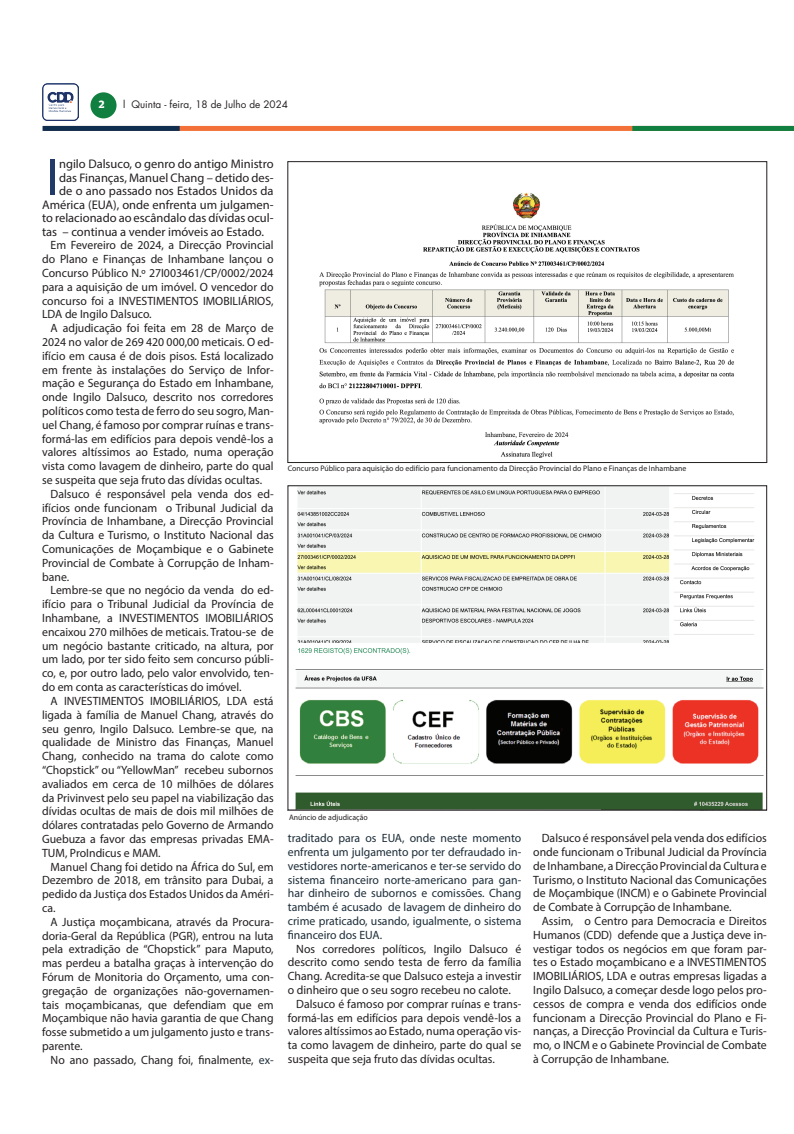
<style>
.page{position:relative;width:794px;height:1134px;background:#fff}
.page>*{position:absolute;margin:0;border:0;box-sizing:border-box;transform-origin:0 0}
.t1{font:52.6px "Myriad Pro";color:#223a68}
.t2{font:12.5px "Myriad Pro";color:#231f20}
.t3{font:12px/13.8px "Myriad Pro";color:#231f20;text-align:justify}
.t4{font:12px/13.8px "Myriad Pro";color:#1e2e3a;text-align:justify}
.t5{font:10px "Futura LT";color:#231f20}
.t6{font:700 10px "Popular";color:#fff}
.t7{font:8px "Myriad Pro";color:#231f20}
.s1{color:#1e2e3a}
</style>
<div class="page">
<div style="left:45px;top:126px;width:749px;height:5px;background:#f37138"></div>
<div style="left:632px;top:126px;width:162px;height:5px;background:#107f40"></div>
<div style="left:43px;top:126px;width:137px;height:5px;background:#102e4f"></div>
<div style="left:90px;top:92px;width:27px;height:26px;background:#107f40;border-radius:50%"></div>
<img style="left:42px;top:84px;width:37px;height:36px">
<img style="left:295px;top:488px;width:469px;height:320px">
<div style="left:288px;top:486px;width:479px;height:324px;border:1px solid #231f20"></div>
<img style="left:319px;top:192px;width:415px;height:266px">
<div style="left:288px;top:161px;width:479px;height:302px;border:1px solid #231f20"></div>
<p class="t6" style="left:99px;top:98px;width:7px">2</p>
<p class="t5" style="left:123px;top:98px;width:166px">l Quinta - feira, 18 de Julho de 2024</p>
<h1 class="t1" style="left:47px;top:145px;width:14px">I</h1>
<p class="t2" style="left:59px;top:156px;width:216px">ngilo Dalsuco, o genro do antigo Ministro</p>
<p class="t2" style="left:59px;top:170px;width:216px">das Finanças, Manuel Chang – detido des-</p>
<p class="t2" style="left:59px;top:183px;width:216px">de o ano passado nos Estados Unidos da</p>
<p class="t2" style="left:42px;top:197px;width:233px">América (EUA), onde enfrenta um julgamen-</p>
<p class="t2" style="left:42px;top:210px;width:233px">to relacionado ao escândalo das dívidas ocul-</p>
<p class="t2" style="left:42px;top:224px;width:223px">tas – continua a vender imóveis ao Estado.</p>
<p class="t3" style="left:42px;top:238px;width:233px;text-indent:9px">Em Fevereiro de 2024, a Direcção Provincial do Plano e Finanças de Inhambane lançou o Concurso Público N.º 27I003461/CP/0002/2024 para a aquisição de um imóvel. O vencedor do concurso foi a INVESTIMENTOS IMOBILIÁRIOS, LDA de Ingilo Dalsuco.</p>
<p class="t3" style="left:51px;top:321px;width:224px">A adjudicação foi feita em 28 de Março de</p>
<p class="t3" style="left:42px;top:335px;width:233px">2024 no valor de 269 420 000,00 meticais. O ed-</p>
<p class="t3" style="left:42px;top:349px;width:233px">ifício em causa é de dois pisos. Está localizado</p>
<p class="t3" style="left:42px;top:363px;width:233px">em frente às instalações do Serviço de Infor-</p>
<p class="t3" style="left:42px;top:376px;width:233px">mação e Segurança do Estado em Inhambane,</p>
<p class="t3" style="left:42px;top:390px;width:233px">onde Ingilo Dalsuco, descrito nos corredores</p>
<p class="t3" style="left:42px;top:404px;width:233px">políticos como testa de ferro do seu sogro, Man-</p>
<p class="t3" style="left:42px;top:418px;width:233px">uel Chang, é famoso por comprar ruínas e trans-</p>
<p class="t3" style="left:42px;top:432px;width:233px">formá-las em edifícios para depois vendê-los a</p>
<p class="t3" style="left:42px;top:445px;width:233px">valores altíssimos ao Estado, numa operação</p>
<p class="t3" style="left:42px;top:459px;width:233px">vista como lavagem de dinheiro, parte do qual</p>
<p class="t3" style="left:42px;top:473px;width:222px">se suspeita que seja fruto das dívidas ocultas.</p>
<p class="t3" style="left:51px;top:487px;width:224px">Dalsuco é responsável pela venda dos ed-</p>
<p class="t3" style="left:42px;top:501px;width:233px">ifícios onde funcionam o Tribunal Judicial da</p>
<p class="t3" style="left:42px;top:514px;width:233px">Província de Inhambane, a Direcção Provincial</p>
<p class="t3" style="left:42px;top:528px;width:233px">da Cultura e Turismo, o Instituto Nacional das</p>
<p class="t3" style="left:42px;top:542px;width:233px">Comunicações de Moçambique e o Gabinete</p>
<p class="t3" style="left:42px;top:556px;width:233px">Provincial de Combate à Corrupção de Inham-</p>
<p class="t3" style="left:42px;top:570px;width:29px">bane.</p>
<p class="t3" style="left:51px;top:583px;width:224px">Lembre-se que no negócio da venda do ed-</p>
<p class="t3" style="left:42px;top:597px;width:233px">ifício para o Tribunal Judicial da Província de</p>
<p class="t3" style="left:42px;top:611px;width:233px">Inhambane, a INVESTIMENTOS IMOBILIÁRIOS</p>
<p class="t3" style="left:42px;top:625px;width:233px">encaixou 270 milhões de meticais. Tratou-se de</p>
<p class="t3" style="left:42px;top:639px;width:233px">um negócio bastante criticado, na altura, por</p>
<p class="t3" style="left:42px;top:652px;width:233px">um lado, por ter sido feito sem concurso públi-</p>
<p class="t3" style="left:42px;top:666px;width:233px">co, e, por outro lado, pelo valor envolvido, ten-</p>
<p class="t3" style="left:42px;top:680px;width:201px">do em conta as características do imóvel.</p>
<p class="t3" style="left:51px;top:694px;width:221px">A INVESTIMENTOS IMOBILIÁRIOS, LDA está</p>
<p class="t3" style="left:42px;top:708px;width:233px">ligada à família de Manuel Chang, através do</p>
<p class="t3" style="left:42px;top:721px;width:233px">seu genro, Ingilo Dalsuco. Lembre-se que, na</p>
<p class="t3" style="left:42px;top:735px;width:233px">qualidade de Ministro das Finanças, Manuel</p>
<p class="t3" style="left:42px;top:749px;width:233px">Chang, conhecido na trama do calote como</p>
<p class="t3" style="left:42px;top:763px;width:233px">“Chopstick” ou “YellowMan” recebeu subornos</p>
<p class="t3" style="left:42px;top:777px;width:233px">avaliados em cerca de 10 milhões de dólares</p>
<p class="t3" style="left:42px;top:790px;width:233px">da Privinvest pelo seu papel na viabilização das</p>
<p class="t3" style="left:42px;top:804px;width:233px">dívidas ocultas de mais de dois mil milhões de</p>
<p class="t3" style="left:42px;top:818px;width:233px">dólares contratadas pelo Governo de Armando</p>
<p class="t3" style="left:42px;top:832px;width:233px">Guebuza a favor das empresas privadas EMA-</p>
<p class="t3" style="left:42px;top:846px;width:120px">TUM, ProIndicus e MAM.</p>
<p class="t3" style="left:51px;top:859px;width:224px">Manuel Chang foi detido na África do Sul, em</p>
<p class="t3" style="left:42px;top:873px;width:233px">Dezembro de 2018, em trânsito para Dubai, a</p>
<p class="t3" style="left:42px;top:887px;width:233px">pedido da Justiça dos Estados Unidos da Améri-</p>
<p class="t3" style="left:42px;top:901px;width:15px">ca.</p>
<p class="t3" style="left:51px;top:915px;width:224px">A Justiça moçambicana, através da Procura-</p>
<p class="t3" style="left:42px;top:928px;width:233px">doria-Geral da Repú blica (PGR), entrou na luta</p>
<p class="t3" style="left:42px;top:942px;width:233px">pela extradição de “Chopstick” para Maputo,</p>
<p class="t3" style="left:42px;top:956px;width:233px">mas perdeu a batalha graças à intervenção do</p>
<p class="t3" style="left:42px;top:970px;width:233px">Fórum de Monitoria do Orçamento, uma con-</p>
<p class="t3" style="left:42px;top:984px;width:233px">gregação de organizações não-governamen-</p>
<p class="t3" style="left:42px;top:997px;width:233px">tais moçambicanas, que defendiam que em</p>
<p class="t3" style="left:42px;top:1011px;width:233px">Moçambique não havia garantia de que Chang</p>
<p class="t3" style="left:42px;top:1025px;width:233px">fosse submetido a um julgamento justo e trans-</p>
<p class="t3" style="left:42px;top:1039px;width:42px">parente.</p>
<p class="t3" style="left:51px;top:1053px;width:224px">No ano passado, Chang foi, finalmente, <span class="s1">ex-</span></p>
<p class="t7" style="left:288px;top:463px;width:400px">Concurso Público para aquisição do edifício para funcionamento da Direcção Provincial do Plano e Finanças de Inhambane</p>
<p class="t7" style="left:289px;top:813px;width:80px">Anúncio de adjudicação</p>
<p class="t4" style="left:288px;top:831px;width:235px">traditado para os EUA, onde neste momento enfrenta um julgamento por ter defraudado in&shy;vestidores norte-americanos e ter-se servido do sistema financeiro norte-americano para gan&shy;har dinheiro de subornos e comissões. Chang também é acusado de lavagem de dinheiro do crime praticado, usando, igualmente, o sistema financeiro dos EUA.</p>
<p class="t3" style="left:296px;top:941px;width:223px">Nos corredores políticos, Ingilo Dalsuco é</p>
<p class="t3" style="left:288px;top:955px;width:235px">descrito como sendo testa de ferro da família</p>
<p class="t3" style="left:288px;top:969px;width:235px">Chang. Acredita-se que Dalsuco esteja a investir</p>
<p class="t3" style="left:288px;top:983px;width:224px">o dinheiro que o seu sogro recebeu no calote.</p>
<p class="t3" style="left:296px;top:997px;width:226px">Dalsuco é famoso por comprar ruínas e trans-</p>
<p class="t3" style="left:288px;top:1010px;width:235px">formá-las em edifícios para depois vendê-los a</p>
<p class="t3" style="left:288px;top:1024px;width:235px">valores altíssimos ao Estado, numa operação vis-</p>
<p class="t3" style="left:288px;top:1038px;width:235px">ta como lavagem de dinheiro, parte do qual se</p>
<p class="t3" style="left:288px;top:1052px;width:208px">suspeita que seja fruto das dívidas ocultas.</p>
<p class="t3" style="left:533px;top:831px;width:235px;text-indent:9px">Dalsuco é responsável pela venda dos edifícios onde funcionam o Tribunal Judicial da Província de Inhambane, a Direcção Provincial da Cultura e Turismo, o Instituto Nacional das Comunicações de Moçambique (INCM) e o Gabinete Provincial de Combate à Corrupção de Inhambane.</p>
<p class="t3" style="left:533px;top:914px;width:235px;text-indent:9px">Assim, o Centro para Democracia e Direitos Humanos (CDD) defende que a Justiça deve in&shy;vestigar todos os negócios em que foram par&shy;tes o Estado moçambicano e a INVESTIMENTOS IMOBILIÁRIOS, LDA e outras empresas ligadas a Ingilo Dalsuco, a começar desde logo pelos pro&shy;cessos de compra e venda dos edifícios onde funcionam a Direcção Provincial do Plano e Fi&shy;nanças, a Direcção Provincial da Cultura e Turis&shy;mo, o INCM e o Gabinete Provincial de Combate à Corrupção de Inhambane.</p>
</div>
